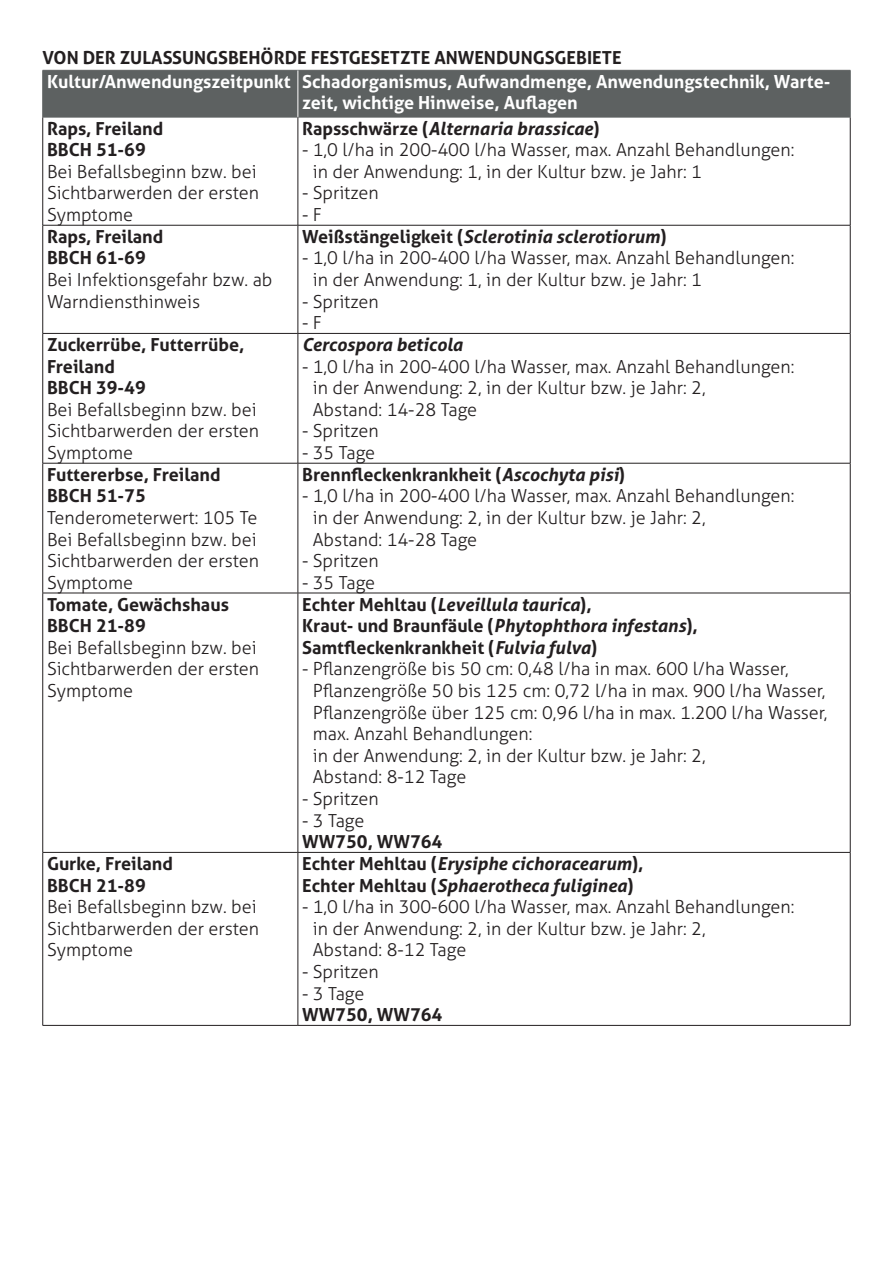
<style>
.page{position:relative;width:893px;height:1263px;background:#fff}
.page>*{position:absolute;margin:0;border:0;box-sizing:border-box;transform-origin:0 0}
.Broodtekst{font:300 18px/21.6px "Aller";color:#231f20}
.Broodtekst-2{font:700 18px/21.6px "Aller";color:#231f20}
.Broodtekst-3{font:italic 700 18px "Aller";color:#231f20}
.Z_Überschrift{font:700 18px/21.6px "Aller";color:#fff}
.s1{font-style:normal}
.s2{font-style:italic}
</style>
<div class="page">
<div style="left:43px;top:71px;width:807px;height:46px;background:#5d6161"></div>
<hr style="left:42px;top:117px;width:1px;height:108px;background:#231f20">
<hr style="left:298px;top:117px;width:1px;height:108px;background:#231f20">
<hr style="left:850px;top:117px;width:1px;height:108px;background:#231f20">
<hr style="left:43px;top:225px;width:255px;height:1px;background:#231f20">
<hr style="left:42px;top:225px;width:1px;height:108px;background:#231f20">
<hr style="left:298px;top:225px;width:552px;height:1px;background:#231f20">
<hr style="left:298px;top:225px;width:1px;height:108px;background:#231f20">
<hr style="left:850px;top:225px;width:1px;height:108px;background:#231f20">
<hr style="left:43px;top:333px;width:255px;height:1px;background:#231f20">
<hr style="left:42px;top:334px;width:1px;height:129px;background:#231f20">
<hr style="left:298px;top:333px;width:552px;height:1px;background:#231f20">
<hr style="left:298px;top:334px;width:1px;height:129px;background:#231f20">
<hr style="left:850px;top:334px;width:1px;height:129px;background:#231f20">
<hr style="left:43px;top:463px;width:255px;height:1px;background:#231f20">
<hr style="left:42px;top:463px;width:1px;height:130px;background:#231f20">
<hr style="left:298px;top:463px;width:552px;height:1px;background:#231f20">
<hr style="left:298px;top:463px;width:1px;height:130px;background:#231f20">
<hr style="left:850px;top:463px;width:1px;height:130px;background:#231f20">
<hr style="left:43px;top:593px;width:255px;height:1px;background:#231f20">
<hr style="left:42px;top:593px;width:1px;height:259px;background:#231f20">
<hr style="left:298px;top:593px;width:552px;height:1px;background:#231f20">
<hr style="left:298px;top:593px;width:1px;height:259px;background:#231f20">
<hr style="left:850px;top:593px;width:1px;height:259px;background:#231f20">
<hr style="left:43px;top:852px;width:255px;height:1px;background:#231f20">
<hr style="left:42px;top:853px;width:1px;height:172px;background:#231f20">
<hr style="left:298px;top:852px;width:552px;height:1px;background:#231f20">
<hr style="left:298px;top:853px;width:1px;height:172px;background:#231f20">
<hr style="left:850px;top:853px;width:1px;height:172px;background:#231f20">
<hr style="left:43px;top:1025px;width:255px;height:1px;background:#231f20">
<hr style="left:298px;top:1025px;width:552px;height:1px;background:#231f20">
<hr style="left:43px;top:70px;width:255px;height:1px;background:#5d6161">
<hr style="left:42px;top:70px;width:1px;height:47px;background:#5d6161">
<hr style="left:298px;top:70px;width:552px;height:1px;background:#5d6161">
<hr style="left:850px;top:70px;width:1px;height:47px;background:#5d6161">
<hr style="left:43px;top:117px;width:255px;height:1px;background:#5d6161">
<hr style="left:298px;top:117px;width:552px;height:1px;background:#5d6161">
<hr style="left:298px;top:70px;width:1px;height:47px;background:#fff">
<p class="Broodtekst-2" style="left:43px;top:47px;width:581px">VON DER ZULASSUNGSBEHÖRDE FESTGESETZTE ANWENDUNGSGEBIETE</p>
<p class="Z_Überschrift" style="left:47px;top:71px;width:245px">Kultur/Anwendungszeitpunkt</p>
<p class="Z_Überschrift" style="left:302px;top:71px;width:530px">Schadorganismus, Aufwandmenge, Anwendungstechnik, Warte&shy;zeit, wichtige Hinweise, Auflagen</p>
<p class="Broodtekst-2" style="left:47px;top:117px;width:118px">Raps, Freiland</p>
<p class="Broodtekst-2" style="left:47px;top:139px;width:100px">BBCH 51-69</p>
<p class="Broodtekst" style="left:47px;top:161px;width:214px">Bei Befallsbeginn bzw. bei<br>Sichtbarwerden der ersten<br>Symptome</p>
<p class="Broodtekst-3" style="left:302px;top:117px;width:299px"><span class="s1">Rapsschwärze (</span>Alternaria brassicae<span class="s1">)</span></p>
<p class="Broodtekst" style="left:313px;top:139px;width:483px;text-indent:-11px">- 1,0 l/ha in 200-400 l/ha Wasser, max. Anzahl Behandlungen: in der Anwendung: 1, in der Kultur bzw. je Jahr: 1</p>
<p class="Broodtekst" style="left:302px;top:182px;width:78px">- Spritzen</p>
<p class="Broodtekst" style="left:302px;top:204px;width:21px">-F</p>
<p class="Broodtekst-2" style="left:47px;top:225px;width:118px">Raps, Freiland</p>
<p class="Broodtekst-2" style="left:47px;top:247px;width:100px">BBCH 61-69</p>
<p class="Broodtekst" style="left:47px;top:269px;width:227px">Bei Infektionsgefahr bzw. ab<br>Warndiensthinweis</p>
<p class="Broodtekst-2" style="left:47px;top:334px;width:199px">Zuckerrübe, Futterrübe,<br>Freiland</p>
<p class="Broodtekst-2" style="left:47px;top:377px;width:100px">BBCH 39-49</p>
<p class="Broodtekst" style="left:47px;top:399px;width:214px">Bei Befallsbeginn bzw. bei<br>Sichtbarwerden der ersten<br>Symptome</p>
<p class="Broodtekst-2" style="left:47px;top:463px;width:175px">Futtererbse, Freiland</p>
<p class="Broodtekst-2" style="left:47px;top:485px;width:100px">BBCH 51-75</p>
<p class="Broodtekst" style="left:47px;top:507px;width:212px">Tenderometerwert: 105 Te</p>
<p class="Broodtekst" style="left:47px;top:528px;width:214px">Bei Befallsbeginn bzw. bei<br>Sichtbarwerden der ersten<br>Symptome</p>
<p class="Broodtekst-2" style="left:47px;top:593px;width:183px">Tomate, Gewächshaus</p>
<p class="Broodtekst-2" style="left:47px;top:615px;width:100px">BBCH 21-89</p>
<p class="Broodtekst" style="left:47px;top:636px;width:214px">Bei Befallsbeginn bzw. bei<br>Sichtbarwerden der ersten<br>Symptome</p>
<p class="Broodtekst-2" style="left:47px;top:853px;width:128px">Gurke, Freiland</p>
<p class="Broodtekst-2" style="left:47px;top:874px;width:100px">BBCH 21-89</p>
<p class="Broodtekst" style="left:47px;top:896px;width:214px">Bei Befallsbeginn bzw. bei<br>Sichtbarwerden der ersten<br>Symptome</p>
<p class="Broodtekst-3" style="left:302px;top:225px;width:366px"><span class="s1">Weißstängeligkeit (</span>Sclerotinia sclerotiorum<span class="s1">)</span></p>
<p class="Broodtekst" style="left:313px;top:247px;width:483px;text-indent:-11px">- 1,0 l/ha in 200-400 l/ha Wasser, max. Anzahl Behandlungen: in der Anwendung: 1, in der Kultur bzw. je Jahr: 1</p>
<p class="Broodtekst" style="left:302px;top:290px;width:78px">- Spritzen</p>
<p class="Broodtekst" style="left:302px;top:312px;width:21px">-F</p>
<p class="Broodtekst-3" style="left:302px;top:333px;width:162px">Cercospora beticola</p>
<p class="Broodtekst" style="left:313px;top:355px;width:483px;text-indent:-11px">- 1,0 l/ha in 200-400 l/ha Wasser, max. Anzahl Behandlungen: in der Anwendung: 2, in der Kultur bzw. je Jahr: 2,<br>Abstand: 14-28 Tage</p>
<p class="Broodtekst" style="left:302px;top:420px;width:78px">- Spritzen</p>
<p class="Broodtekst" style="left:302px;top:442px;width:75px">- 35 Tage</p>
<p class="Broodtekst-2" style="left:302px;top:463px;width:324px">Brennfleckenkrankheit (<span class="s2">Ascochyta pisi</span>)</p>
<p class="Broodtekst" style="left:313px;top:485px;width:483px;text-indent:-11px">- 1,0 l/ha in 200-400 l/ha Wasser, max. Anzahl Behandlungen: in der Anwendung: 2, in der Kultur bzw. je Jahr: 2,<br>Abstand: 14-28 Tage</p>
<p class="Broodtekst" style="left:302px;top:550px;width:78px">- Spritzen</p>
<p class="Broodtekst" style="left:302px;top:572px;width:75px">- 35 Tage</p>
<p class="Broodtekst-2" style="left:302px;top:593px;width:397px">Echter Mehltau (<span class="s2">Leveillula taurica</span>),<br>Kraut- und Braunfäule (<span class="s2">Phytophthora infestans</span>),</p>
<p class="Broodtekst-2" style="left:302px;top:636px;width:296px">Samtfleckenkrankheit (<span class="s2">Fulvia fulva</span>)</p>
<p class="Broodtekst" style="left:313px;top:658px;width:516px;text-indent:-11px">- Pflanzengröße bis 50 cm: 0,48 l/ha in max. 600 l/ha Wasser, Pflanzengröße 50 bis 125 cm: 0,72 l/ha in max. 900 l/ha Wasser, Pflanzengröße über 125 cm: 0,96 l/ha in max. 1.200 l/ha Wasser, max. Anzahl Behandlungen:<br>in der Anwendung: 2, in der Kultur bzw. je Jahr: 2,<br>Abstand: 8-12 Tage</p>
<p class="Broodtekst" style="left:302px;top:788px;width:78px">- Spritzen</p>
<p class="Broodtekst" style="left:302px;top:809px;width:64px">- 3 Tage</p>
<p class="Broodtekst-2" style="left:302px;top:831px;width:142px">WW750, WW764</p>
<p class="Broodtekst-3" style="left:302px;top:852px;width:343px"><span class="s1">Echter Mehltau (</span>Erysiphe cichoracearum<span class="s1">),</span></p>
<p class="Broodtekst-3" style="left:302px;top:874px;width:333px"><span class="s1">Echter Mehltau (</span>Sphaerotheca fuliginea<span class="s1">)</span></p>
<p class="Broodtekst" style="left:313px;top:896px;width:483px;text-indent:-11px">- 1,0 l/ha in 300-600 l/ha Wasser, max. Anzahl Behandlungen: in der Anwendung: 2, in der Kultur bzw. je Jahr: 2,<br>Abstand: 8-12 Tage</p>
<p class="Broodtekst" style="left:302px;top:961px;width:78px">- Spritzen</p>
<p class="Broodtekst" style="left:302px;top:982px;width:64px">- 3 Tage</p>
<p class="Broodtekst-2" style="left:302px;top:1004px;width:142px">WW750, WW764</p>
</div>
